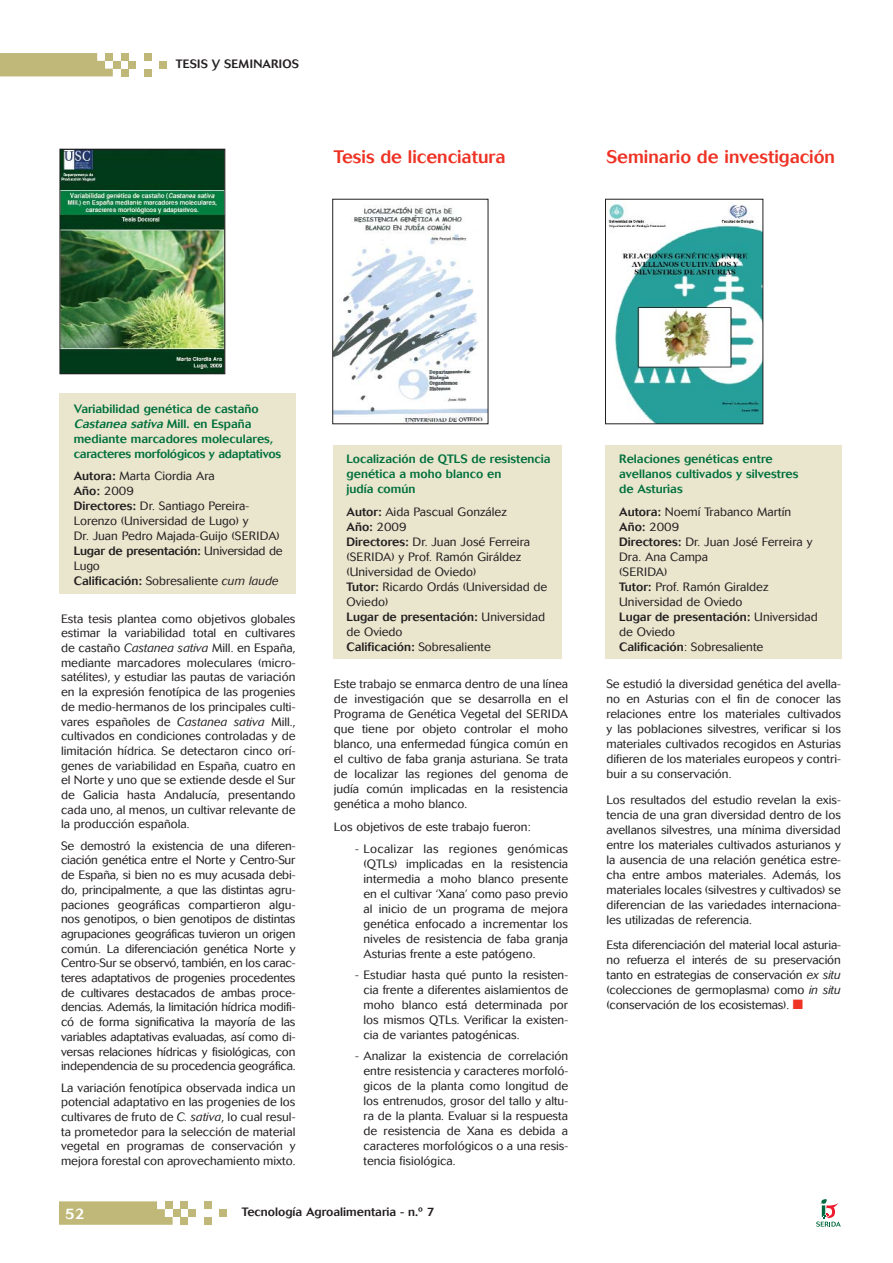
<style>
.page{position:relative;width:893px;height:1263px;background:#fff}
.page>*{position:absolute;margin:0;border:0;box-sizing:border-box;transform-origin:0 0}
.t1{font:500 18px "Cosmos";color:#ee3224}
.t2{font:500 15px "Cosmos";color:#fff}
.t3{font:300 12px/15px "Cosmos";color:#231f20;text-align:justify}
.t4{font:500 12px/15px "Cosmos";color:#00703c}
.t5{font:500 12px "Cosmos";color:#231f20}
.t6{font:500 12px "Cosmos";letter-spacing:.02em;color:#231f20}
.s1{font-style:italic}
.s2{font-weight:500}
.s3{color:#ee3224}
</style>
<div class="page">
<div style="left:60px;top:393px;width:236px;height:200px;background:#eae6ce"></div>
<div style="left:333px;top:445px;width:228px;height:214px;background:#eae6ce"></div>
<div style="left:605px;top:445px;width:237px;height:214px;background:#eae6ce"></div>
<div style="left:160px;top:61px;width:7px;height:8px;background:#bfb878"></div>
<div style="left:128px;top:61px;width:8px;height:8px;background:#bfb878"></div>
<div style="left:121px;top:53px;width:7px;height:8px;background:#bfb878"></div>
<div style="left:121px;top:69px;width:7px;height:7px;background:#bfb878"></div>
<div style="left:113px;top:61px;width:8px;height:8px;background:#bfb878"></div>
<div style="left:144px;top:53px;width:8px;height:8px;background:#bfb878"></div>
<div style="left:144px;top:69px;width:8px;height:7px;background:#bfb878"></div>
<div style="left:0;top:53px;width:113px;height:23px;background:#bfb878"></div>
<div style="left:219px;top:1209px;width:8px;height:8px;background:#bfb878"></div>
<div style="left:188px;top:1209px;width:8px;height:8px;background:#bfb878"></div>
<div style="left:180px;top:1201px;width:8px;height:8px;background:#bfb878"></div>
<div style="left:180px;top:1217px;width:8px;height:8px;background:#bfb878"></div>
<div style="left:173px;top:1209px;width:7px;height:8px;background:#bfb878"></div>
<div style="left:204px;top:1201px;width:8px;height:8px;background:#bfb878"></div>
<div style="left:204px;top:1217px;width:8px;height:8px;background:#bfb878"></div>
<svg style="left:60px;top:1201px;width:113px;height:24px;background:#c3bd81"></svg>
<svg style="left:816px;top:1199px;width:24px;height:28px"></svg>
<img style="left:334px;top:206px;width:152px;height:216px">
<div style="left:332px;top:199px;width:156px;height:225px;border:1px solid #231f20"></div>
<img style="left:607px;top:203px;width:154px;height:219px">
<div style="left:605px;top:199px;width:158px;height:225px;border:1px solid #231f20"></div>
<img style="left:62px;top:151px;width:161px;height:221px">
<div style="left:60px;top:149px;width:165px;height:225px;border:1px solid #231f20"></div>
<p class="t6" style="left:176px;top:59px;width:125px">TESIS Y SEMINARIOS</p>
<h1 class="t1" style="left:334px;top:150px;width:173px">Tesis de licenciatura</h1>
<h1 class="t1" style="left:606px;top:150px;width:230px">Seminario de investigación</h1>
<p class="t4" style="left:74px;top:402px;width:209px">Variabilidad genética de castaño <span class="s1">Castanea sativa</span> Mill. en España mediante marcadores moleculares, caracteres morfológicos y adaptativos</p>
<p class="t3" style="left:74px;top:470px;width:210px;text-align:left"><span class="s2">Autora:</span> Marta Ciordia Ara<br><span class="s2">Año:</span> 2009<br><span class="s2">Directores:</span> Dr. Santiago Pereira-<br>Lorenzo (Universidad de Lugo) y<br>Dr. Juan Pedro Majada-Guijo (SERIDA)<br><span class="s2">Lugar de presentación:</span> Universidad de<br>Lugo<br><span class="s2">Calificación:</span> Sobresaliente <span class="s1">cum laude</span></p>
<p class="t3" style="left:61px;top:612px;width:236px">Esta tesis plantea como objetivos globales estimar la variabilidad total en cultivares de castaño <span class="s1">Castanea sativa</span> Mill. en España, mediante marcadores moleculares (micro&shy;satélites), y estudiar las pautas de variación en la expresión fenotípica de las progenies de medio-hermanos de los principales culti&shy;vares españoles de <span class="s1">Castanea sativa</span> Mill., cultivados en condiciones controladas y de limitación hídrica. Se detectaron cinco orí&shy;genes de variabilidad en España, cuatro en el Norte y uno que se extiende desde el Sur de Galicia hasta Andalucía, presentando cada uno, al menos, un cultivar relevante de la producción española.</p>
<p class="t3" style="left:61px;top:839px;width:236px">Se demostró la existencia de una diferen&shy;ciación genética entre el Norte y Centro-Sur de España, si bien no es muy acusada debi&shy;do, principalmente, a que las distintas agru&shy;paciones geográficas compartieron algu&shy;nos genotipos, o bien genotipos de distintas agrupaciones geográficas tuvieron un origen común. La diferenciación genética Norte y Centro-Sur se observó, también, en los carac&shy;teres adaptativos de progenies procedentes de cultivares destacados de ambas proce&shy;dencias. Además, la limitación hídrica modifi&shy;có de forma significativa la mayoría de las variables adaptativas evaluadas, así como di&shy;versas relaciones hídricas y fisiológicas, con independencia de su procedencia geográfica.</p>
<p class="t3" style="left:61px;top:1081px;width:236px">La variación fenotípica observada indica un potencial adaptativo en las progenies de los cultivares de fruto de <span class="s1">C. sativa</span>, lo cual resul&shy;ta prometedor para la selección de material vegetal en programas de conservación y mejora forestal con aprovechamiento mixto.</p>
<p class="t4" style="left:346px;top:452px;width:205px">Localización de QTLS de resistencia genética a moho blanco en<br>judía común</p>
<p class="t3" style="left:346px;top:505px;width:202px;text-align:left"><span class="s2">Autor:</span> Aida Pascual González<br><span class="s2">Año:</span> 2009<br><span class="s2">Directores:</span> Dr. Juan José Ferreira (SERIDA) y Prof. Ramón Giráldez (Universidad de Oviedo)<br><span class="s2">Tutor:</span> Ricardo Ordás (Universidad de<br>Oviedo)<br><span class="s2">Lugar de presentación:</span> Universidad de Oviedo<br><span class="s2">Calificación:</span> Sobresaliente</p>
<p class="t3" style="left:334px;top:678px;width:236px">Este trabajo se enmarca dentro de una línea de investigación que se desarrolla en el Programa de Genética Vegetal del SERIDA que tiene por objeto controlar el moho blanco, una enfermedad fúngica común en el cultivo de faba granja asturiana. Se trata de localizar las regiones del genoma de judía común implicadas en la resistencia genética a moho blanco.</p>
<p class="t3" style="left:334px;top:820px;width:198px">Los objetivos de este trabajo fueron:</p>
<p class="t3" style="left:363px;top:843px;width:206px;text-indent:-9px">- Localizar las regiones genómicas (QTLs) implicadas en la resistencia intermedia a moho blanco presente en el cultivar ‘Xana’ como paso previo al inicio de un programa de mejora genética enfocado a incrementar los niveles de resistencia de faba granja Asturias frente a este patógeno.</p>
<p class="t3" style="left:363px;top:969px;width:206px;text-indent:-9px">- Estudiar hasta qué punto la resisten&shy;cia frente a diferentes aislamientos de moho blanco está determinada por los mismos QTLs. Verificar la existen&shy;cia de variantes patogénicas.</p>
<p class="t3" style="left:363px;top:1050px;width:206px;text-indent:-9px">- Analizar la existencia de correlación entre resistencia y caracteres morfoló&shy;gicos de la planta como longitud de los entrenudos, grosor del tallo y altu&shy;ra de la planta. Evaluar si la respuesta de resistencia de Xana es debida a caracteres morfológicos o a una resis&shy;tencia fisiológica.</p>
<p class="t2" style="left:65px;top:1208px;width:21px">52</p>
<p class="t5" style="left:242px;top:1208px;width:194px">Tecnología Agroalimentaria - n.º 7</p>
<p class="t4" style="left:619px;top:452px;width:181px">Relaciones genéticas entre avellanos cultivados y silvestres de Asturias</p>
<p class="t3" style="left:619px;top:505px;width:200px;text-align:left"><span class="s2">Autora:</span> Noemí Trabanco Martín<br><span class="s2">Año:</span> 2009<br><span class="s2">Directores:</span> Dr. Juan José Ferreira y<br>Dra. Ana Campa<br>(SERIDA)<br><span class="s2">Tutor:</span> Prof. Ramón Giraldez<br>Universidad de Oviedo<br><span class="s2">Lugar de presentación:</span> Universidad de Oviedo<br><span class="s2">Calificación</span>: Sobresaliente</p>
<p class="t3" style="left:606px;top:678px;width:236px">Se estudió la diversidad genética del avella&shy;no en Asturias con el fin de conocer las relaciones entre los materiales cultivados y las poblaciones silvestres, verificar si los materiales cultivados recogidos en Asturias difieren de los materiales europeos y contri&shy;buir a su conservación.</p>
<p class="t3" style="left:606px;top:793px;width:236px">Los resultados del estudio revelan la exis&shy;tencia de una gran diversidad dentro de los avellanos silvestres, una mínima diversidad entre los materiales cultivados asturianos y la ausencia de una relación genética estre&shy;cha entre ambos materiales. Además, los materiales locales (silvestres y cultivados) se diferencian de las variedades internaciona&shy;les utilizadas de referencia.</p>
<p class="t3" style="left:606px;top:939px;width:236px">Esta diferenciación del material local asturia&shy;no refuerza el interés de su preservación tanto en estrategias de conservación <span class="s1">ex situ </span>(colecciones de germoplasma) como <span class="s1">in situ </span>(conservación de los ecosistemas). <span class="s3">■</span></p>
</div>
